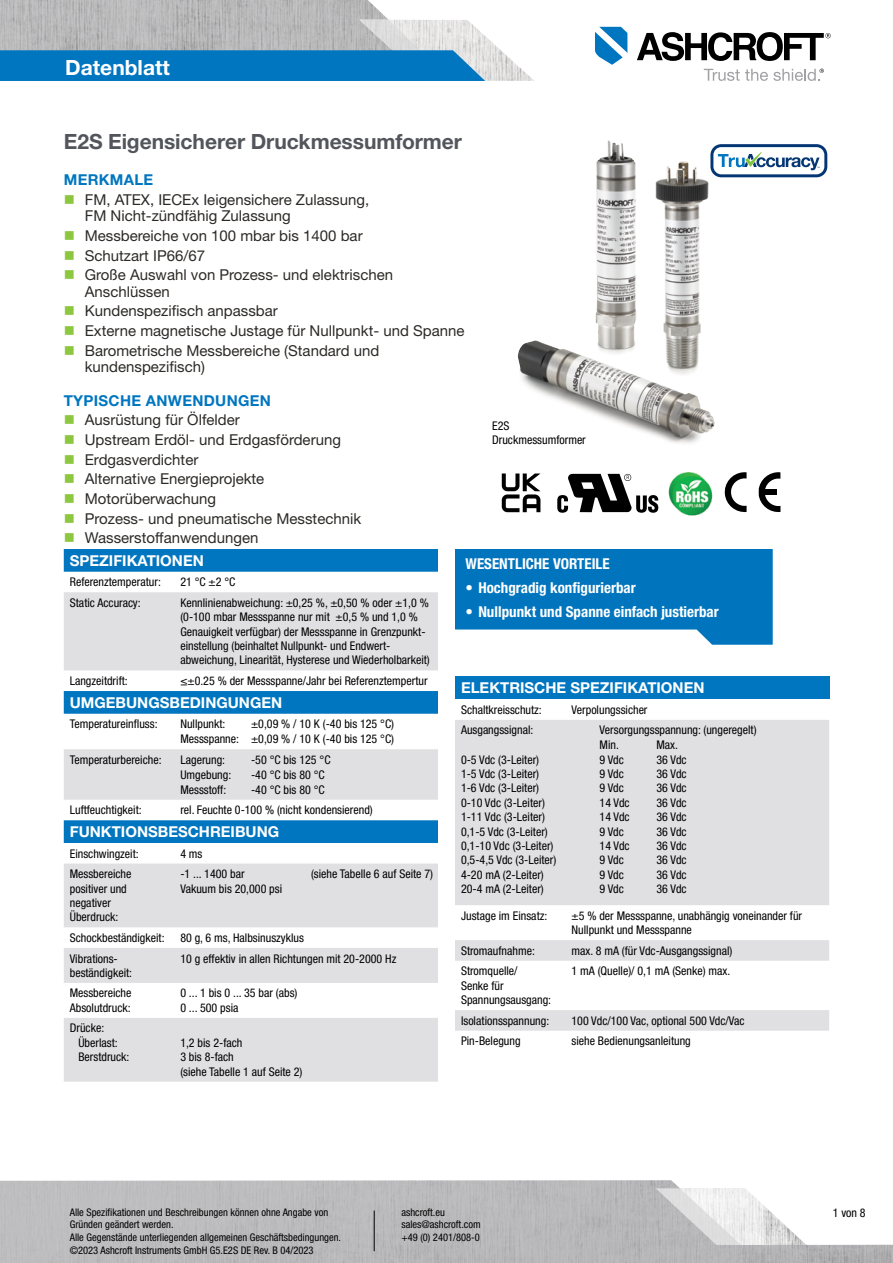
<style>
.page{position:relative;width:893px;height:1263px;background:#fff}
.page>*{position:absolute;margin:0;border:0;box-sizing:border-box;transform-origin:0 0}
.t1{font:700 21px "Helvetica Neue LT Pro";letter-spacing:-.005em;color:#52555b}
.t2{font:700 21px "Helvetica Neue LT Pro";color:#fff}
.t3{font:15px/19.8px "Helvetica Neue LT Pro";color:#2c2a27}
.t4{font:700 15px "Helvetica Neue LT Pro";color:#fff}
.t5{font:700 condensed 15px "Helvetica Neue LT Pro";color:#fff}
.t6{font:700 15px "Helvetica Neue LT Pro";letter-spacing:.02em;color:#0076c0}
.t7{font:condensed 12px/14.4px "Helvetica Neue LT Pro";color:#000}
.t8{font:condensed 10.5px/12.6px "Helvetica Neue LT Pro";color:#000}
</style>
<div class="page">
<img style="left:0;top:0;width:395px;height:20px">
<svg style="left:595px;top:27px;width:32px;height:38px"></svg>
<svg style="left:637px;top:32px;width:194px;height:29px"></svg>
<svg style="left:0;top:20px;width:534px;height:61px;background:#70a4c5"></svg>
<svg style="left:704px;top:69px;width:120px;height:12px"></svg>
<svg style="left:0;top:1180px;width:893px;height:83px;background:#c2c2c4"></svg>
<svg style="left:655px;top:1188px;width:110px;height:57px"></svg>
<hr style="left:374px;top:1210px;width:1px;height:41px;background:#000">
<div style="left:64px;top:549px;width:374px;height:23px;background:#0076c0"></div>
<svg style="left:64px;top:592px;width:374px;height:490px;fill:#e0e0e2"></svg>
<div style="left:455px;top:676px;width:374px;height:23px;background:#0076c0"></div>
<svg style="left:455px;top:720px;width:374px;height:311px;fill:#e0e0e2"></svg>
<svg style="left:725px;top:472px;width:56px;height:41px"></svg>
<div style="left:763px;top:489px;width:13px;height:6px;background:#000"></div>
<img style="left:668px;top:472px;width:45px;height:44px">
<img style="left:595px;top:141px;width:42px;height:199px">
<img style="left:655px;top:161px;width:54px;height:179px">
<img style="left:517px;top:340px;width:198px;height:104px">
<svg style="left:557px;top:474px;width:101px;height:39px"></svg>
<svg style="left:710px;top:144px;width:117px;height:33px"></svg>
<svg style="left:502px;top:473px;width:38px;height:39px"></svg>
<svg style="left:455px;top:549px;width:318px;height:96px;background:#2086c6"></svg>
<h1 class="t2" style="left:65px;top:54px;width:106px">Datenblatt</h1>
<h1 class="t1" style="left:64px;top:128px;width:400px">E2S Eigensicherer Druckmessumformer</h1>
<p class="t6" style="left:64px;top:170px;width:91px">MERKMALE</p>
<p class="t3" style="left:85px;top:191px;width:286px;line-height:16.5px">FM, ATEX, IECEx Ieigensichere Zulassung,<br>FM Nicht-zündfähig Zulassung</p>
<p class="t3" style="left:85px;top:225px;width:310px">Messbereiche von 100 mbar bis 1400 bar<br>Schutzart IP66/67<br>Große Auswahl von Prozess- und elektrischen</p>
<p class="t3" style="left:85px;top:281px;width:381px">Anschlüssen<br>Kundenspezifisch anpassbar<br>Externe magnetische Justage für Nullpunkt- und Spanne Barometrische Messbereiche (Standard und</p>
<p class="t3" style="left:85px;top:357px;width:122px">kundenspezifisch)</p>
<p class="t6" style="left:64px;top:391px;width:209px">TYPISCHE ANWENDUNGEN</p>
<p class="t3" style="left:85px;top:409px;width:278px">Ausrüstung für Ölfelder<br>Upstream Erdöl- und Erdgasförderung<br>Erdgasverdichter<br>Alternative Energieprojekte<br>Motorüberwachung<br>Prozess- und pneumatische Messtechnik<br>Wasserstoffanwendungen</p>
<p class="t7" style="left:492px;top:418px;width:95px">E2S<br>Druckmessumformer</p>
<p class="t4" style="left:70px;top:551px;width:136px">SPEZIFIKATIONEN</p>
<p class="t7" style="left:70px;top:575px;width:93px">Referenztemperatur:</p>
<p class="t7" style="left:180px;top:575px;width:57px">21 °C ±2 °C</p>
<p class="t7" style="left:70px;top:595px;width:72px">Static Accuracy:</p>
<p class="t7" style="left:180px;top:595px;width:251px">Kennlinienabweichung: ±0,25 %, ±0,50 % oder ±1,0 % (0-100 mbar Messspanne nur mit ±0,5 % und 1,0 % Genauigkeit verfügbar) der Messspanne in Grenzpunkt&shy;einstellung (beinhaltet Nullpunkt- und Endwert&shy;abweichung, Linearität, Hysterese und Wiederholbarkeit)</p>
<p class="t7" style="left:70px;top:673px;width:59px">Langzeitdrift:</p>
<p class="t7" style="left:180px;top:673px;width:249px">≤±0.25 % der Messspanne/Jahr bei Referenztempertur</p>
<p class="t4" style="left:70px;top:693px;width:214px">UMGEBUNGSBEDINGUNGEN</p>
<p class="t7" style="left:70px;top:717px;width:89px">Temperatureinfluss:</p>
<p class="t7" style="left:180px;top:717px;width:47px">Nullpunkt:</p>
<p class="t7" style="left:180px;top:716px;width:215px;line-height:15px;text-align:right">±0,09 % / 10 K (-40 bis 125 °C)<br>Messspanne: ±0,09 % / 10 K (-40 bis 125 °C)</p>
<p class="t7" style="left:70px;top:752px;width:93px">Temperaturbereiche:</p>
<p class="t7" style="left:180px;top:752px;width:46px">Lagerung:</p>
<p class="t7" style="left:251px;top:752px;width:81px">-50 °C bis 125 °C</p>
<p class="t7" style="left:180px;top:767px;width:52px">Umgebung:</p>
<p class="t7" style="left:251px;top:767px;width:75px">-40 °C bis 80 °C</p>
<p class="t7" style="left:180px;top:782px;width:47px">Messstoff:</p>
<p class="t7" style="left:251px;top:782px;width:75px">-40 °C bis 80 °C</p>
<p class="t7" style="left:70px;top:803px;width:73px">Luftfeuchtigkeit:</p>
<p class="t7" style="left:180px;top:803px;width:194px">rel. Feuchte 0-100 % (nicht kondensierend)</p>
<p class="t4" style="left:70px;top:822px;width:211px">FUNKTIONSBESCHREIBUNG</p>
<p class="t7" style="left:70px;top:846px;width:70px">Einschwingzeit:</p>
<p class="t7" style="left:180px;top:846px;width:24px">4 ms</p>
<p class="t7" style="left:70px;top:866px;width:63px">Messbereiche positiver und negativer<br>Überdruck:</p>
<p class="t7" style="left:180px;top:866px;width:103px">-1 ... 1400 bar<br>Vakuum bis 20,000 psi</p>
<p class="t7" style="left:311px;top:866px;width:124px">(siehe Tabelle 6 auf Seite 7)</p>
<p class="t7" style="left:70px;top:930px;width:96px">Schockbeständigkeit:</p>
<p class="t7" style="left:180px;top:930px;width:125px">80 g, 6 ms, Halbsinuszyklus</p>
<p class="t7" style="left:70px;top:951px;width:64px">Vibrations&shy;beständigkeit:</p>
<p class="t7" style="left:180px;top:951px;width:217px">10 g effektiv in allen Richtungen mit 20-2000 Hz</p>
<p class="t7" style="left:70px;top:986px;width:63px">Messbereiche<br>Absolutdruck:</p>
<p class="t7" style="left:180px;top:986px;width:119px">0 ... 1 bis 0 ... 35 bar (abs)<br>0 ... 500 psia</p>
<p class="t7" style="left:78px;top:1021px;width:53px;text-indent:-9px">Drücke:<br>Überlast:<br>Berstdruck:</p>
<p class="t7" style="left:180px;top:1035px;width:124px">1,2 bis 2-fach<br>3 bis 8-fach<br>(siehe Tabelle 1 auf Seite 2)</p>
<p class="t5" style="left:466px;top:554px;width:146px">WESENTLICHE VORTEILE</p>
<p class="t5" style="left:466px;top:578px;width:172px">• Hochgradig konfigurierbar</p>
<p class="t5" style="left:466px;top:602px;width:255px">• Nullpunkt und Spanne einfach justierbar</p>
<p class="t4" style="left:461px;top:678px;width:245px">ELEKTRISCHE SPEZIFIKATIONEN</p>
<p class="t7" style="left:461px;top:702px;width:82px">Schaltkreisschutz:</p>
<p class="t7" style="left:572px;top:702px;width:77px">Verpolungssicher</p>
<p class="t7" style="left:461px;top:723px;width:74px">Ausgangssignal:</p>
<p class="t7" style="left:600px;top:723px;width:159px">Versorgungsspannung: (ungeregelt)<br>Min.</p>
<p class="t7" style="left:656px;top:737px;width:23px">Max.</p>
<p class="t7" style="left:461px;top:752px;width:97px">0-5 Vdc (3-Leiter)<br>1-5 Vdc (3-Leiter)<br>1-6 Vdc (3-Leiter)<br>0-10 Vdc (3-Leiter)<br>1-11 Vdc (3-Leiter)<br>0,1-5 Vdc (3-Leiter)<br>0,1-10 Vdc (3-Leiter)<br>0,5-4,5 Vdc (3-Leiter)<br>4-20 mA (2-Leiter)<br>20-4 mA (2-Leiter)</p>
<p class="t7" style="left:600px;top:752px;width:32px">9 Vdc<br>9 Vdc<br>9 Vdc<br>14 Vdc<br>14 Vdc<br>9 Vdc<br>14 Vdc<br>9 Vdc<br>9 Vdc<br>9 Vdc</p>
<p class="t7" style="left:656px;top:752px;width:32px;text-align:justify">36 Vdc 36 Vdc 36 Vdc 36 Vdc 36 Vdc 36 Vdc 36 Vdc 36 Vdc 36 Vdc 36 Vdc</p>
<p class="t7" style="left:461px;top:908px;width:88px">Justage im Einsatz:</p>
<p class="t7" style="left:572px;top:908px;width:232px">±5 % der Messspanne, unabhängig voneinander für<br>Nullpunkt und Messspanne</p>
<p class="t7" style="left:461px;top:943px;width:75px">Stromaufnahme:</p>
<p class="t7" style="left:572px;top:943px;width:162px">max. 8 mA (für Vdc-Ausgangssignal)</p>
<p class="t7" style="left:461px;top:964px;width:92px">Stromquelle/<br>Senke für<br>Spannungsausgang:</p>
<p class="t7" style="left:572px;top:964px;width:160px">1 mA (Quelle)/ 0,1 mA (Senke) max.</p>
<p class="t7" style="left:461px;top:1013px;width:90px">Isolationsspannung:</p>
<p class="t7" style="left:572px;top:1013px;width:175px">100 Vdc/100 Vac, optional 500 Vdc/Vac</p>
<p class="t7" style="left:461px;top:1034px;width:61px">Pin-Belegung</p>
<p class="t7" style="left:572px;top:1034px;width:121px">siehe Bedienungsanleitung</p>
<p class="t8" style="left:70px;top:1205px;width:273px">Alle Spezifikationen und Beschreibungen können ohne Angabe von Gründen geändert werden.<br>Alle Gegenstände unterliegenden allgemeinen Geschäftsbedingungen. ©2023 Ashcroft Instruments GmbH G5.E2S DE Rev. B 04/2023</p>
<p class="t8" style="left:401px;top:1205px;width:81px">ashcroft.eu sales@ashcroft.com +49 (0) 2401/808-0</p>
<p class="t7" style="left:833px;top:1205px;width:35px">1 von 8</p>
</div>
